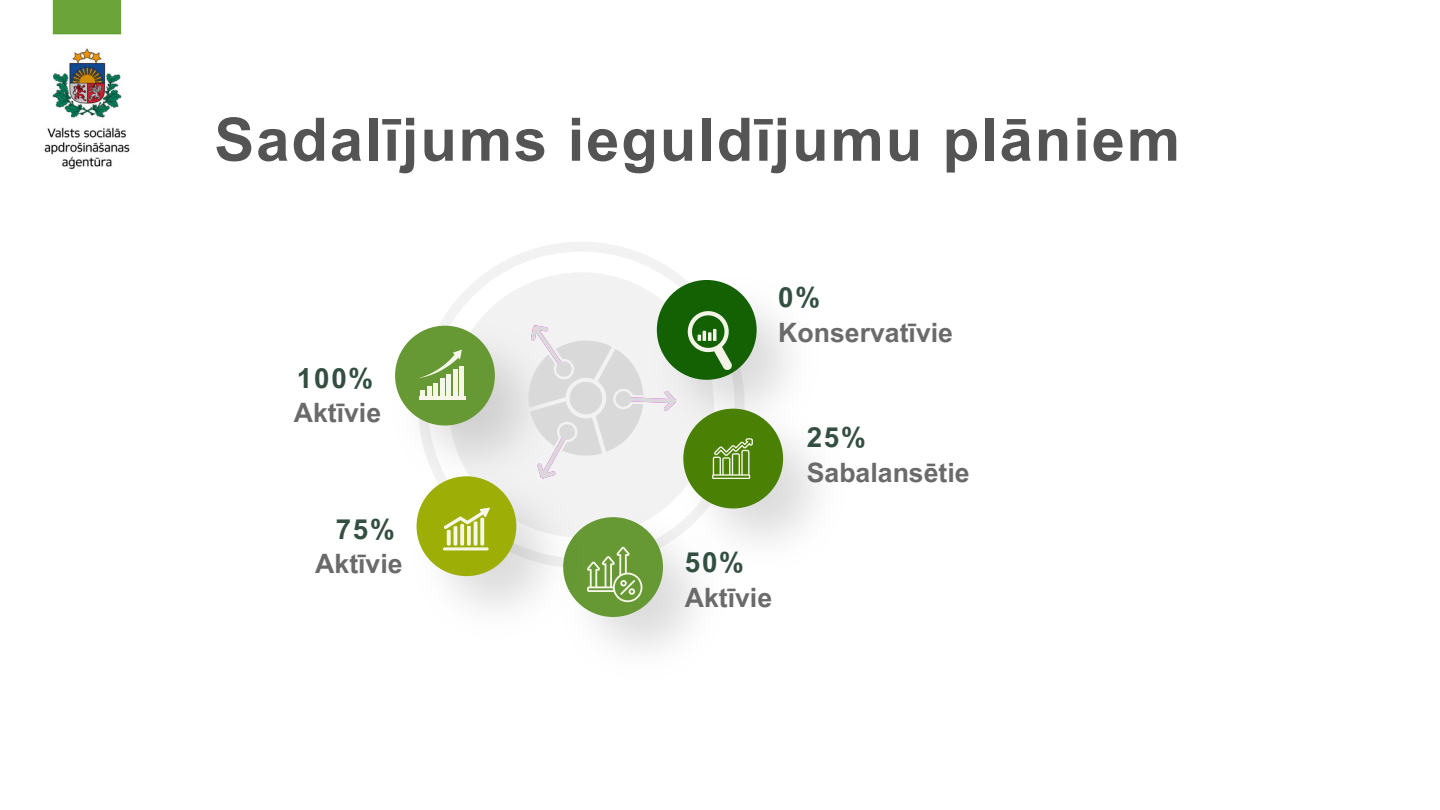
<style>
.page{position:relative;width:1440px;height:810px;background:#fff}
.page>*{position:absolute;margin:0;border:0;box-sizing:border-box;transform-origin:0 0}
.t1{font:700 60px "Arial MT Pro";letter-spacing:.03em;color:#545454}
.t2{font:700 27.8px "Arial MT Pro";letter-spacing:.065em;color:#334f41}
.t3{font:700 26.7px "Arial MT Pro";color:#6b6a6a}
</style>
<div class="page">
<img style="left:44px;top:0;width:86px;height:169px">
<svg style="left:456px;top:242px;width:188px;height:59px"></svg>
<div style="left:449px;top:272px;width:265px;height:266px;background:#f2f2f2;border-radius:50%"></div>
<img style="left:632px;top:255px;width:158px;height:128px">
<div style="left:657px;top:280px;width:100px;height:100px;background:#136103;border-radius:50%"></div>
<img style="left:395px;top:301px;width:113px;height:150px">
<div style="left:395px;top:326px;width:100px;height:100px;background:#693;border-radius:50%"></div>
<img style="left:693px;top:383px;width:124px;height:159px">
<div style="left:683px;top:409px;width:100px;height:99px;background:#4a8104;border-radius:50%"></div>
<img style="left:600px;top:492px;width:147px;height:159px">
<div style="left:563px;top:517px;width:100px;height:100px;background:#693;border-radius:50%"></div>
<img style="left:416px;top:451px;width:184px;height:178px">
<div style="left:417px;top:476px;width:99px;height:100px;background:#9daf06;border-radius:50%"></div>
<svg style="left:443px;top:508px;width:47px;height:42px"></svg>
<svg style="left:587px;top:547px;width:55px;height:55px"></svg>
<div style="left:420px;top:391px;width:5px;height:9px;background:#f6f6e9"></div>
<hr style="left:427px;top:386px;width:4px;height:14px;background:#f6f6e9">
<div style="left:433px;top:383px;width:5px;height:17px;background:#f6f6e9"></div>
<hr style="left:440px;top:378px;width:4px;height:22px;background:#f6f6e9">
<div style="left:446px;top:374px;width:5px;height:26px;background:#f6f6e9"></div>
<hr style="left:453px;top:369px;width:4px;height:31px;background:#f6f6e9">
<div style="left:459px;top:366px;width:5px;height:34px;background:#f6f6e9"></div>
<hr style="left:419px;top:396px;width:46px;height:4px;background:#f6f6e9">
<svg style="left:419px;top:349px;width:43px;height:29px"></svg>
<svg style="left:508px;top:308px;width:245px;height:180px"></svg>
<div style="left:710px;top:318px;width:10px;height:11px;background:#136103;border-radius:50%"></div>
<p class="t1" style="left:214px;top:117px;width:967px">Sadalījums ieguldījumu plāniem</p>
<h1 class="t2" style="left:297px;top:368px;width:78px">100%</h1>
<p class="t3" style="left:294px;top:403px;width:89px">Aktīvie</p>
<p class="t2" style="left:336px;top:519px;width:61px">75%</p>
<p class="t3" style="left:315px;top:553px;width:89px">Aktīvie</p>
<p class="t2" style="left:778px;top:287px;width:43px">0%</p>
<p class="t3" style="left:778px;top:322px;width:176px">Konservatīvie</p>
<p class="t2" style="left:685px;top:552px;width:61px">50%</p>
<p class="t3" style="left:685px;top:587px;width:89px">Aktīvie</p>
<p class="t2" style="left:807px;top:427px;width:61px">25%</p>
<p class="t3" style="left:807px;top:463px;width:165px">Sabalansētie</p>
</div>
